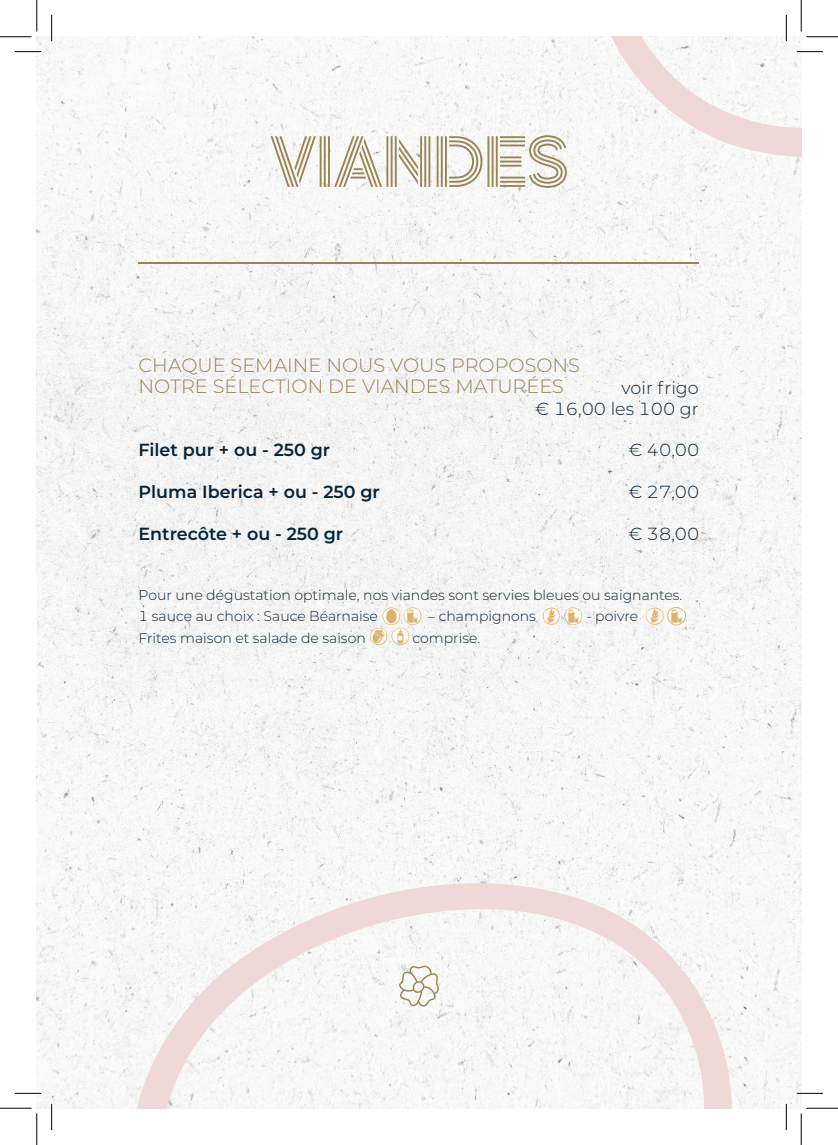
<style>
.page{position:relative;width:838px;height:1145px;background:#fff}
.page>*{position:absolute;margin:0;border:0;box-sizing:border-box;transform-origin:0 0}
.t1{font:63px "Zen Tokyo Zoo";color:#9a8451}
.t2{font:300 19.25px/21px "Montserrat";color:#9a8451}
.t3{font:600 17.5px "Montserrat";color:#04243e}
.t4{font:300 17.5px/21px "Montserrat";color:#04243e;text-align:right}
.t5{font:300 14px/21.7px "Montserrat";color:#04243e}
</style>
<div class="page">
<img style="left:37px;top:37px;width:764px;height:1071px">
<img style="left:141px;top:611px;width:524px;height:13px">
<img style="left:140px;top:633px;width:339px;height:13px">
<svg style="left:100px;top:858px;width:666px;height:250px;fill:#f6f7f6"></svg>
<svg style="left:398px;top:966px;width:41px;height:41px"></svg>
<hr style="left:138px;top:262px;width:561px;height:2px;background:#9a8451">
<img style="left:384px;top:607px;width:14px;height:4px">
<img style="left:382px;top:611px;width:18px;height:13px">
<img style="left:404px;top:611px;width:17px;height:13px">
<img style="left:544px;top:607px;width:14px;height:4px">
<svg style="left:542px;top:611px;width:2px;height:9px"></svg>
<img style="left:566px;top:607px;width:14px;height:4px">
<img style="left:564px;top:611px;width:18px;height:13px">
<img style="left:646px;top:607px;width:17px;height:4px">
<img style="left:646px;top:611px;width:17px;height:13px">
<img style="left:667px;top:605px;width:20px;height:22px">
<img style="left:665px;top:611px;width:22px;height:13px">
<img style="left:370px;top:633px;width:17px;height:13px">
<img style="left:391px;top:628px;width:18px;height:5px">
<img style="left:391px;top:633px;width:18px;height:13px">
<hr style="left:15px;top:51px;width:26px;height:2px;background:#fff">
<hr style="left:15px;top:1092px;width:26px;height:2px;background:#fff">
<hr style="left:796px;top:1092px;width:27px;height:2px;background:#fff">
<hr style="left:51px;top:15px;width:2px;height:26px;background:#fff">
<hr style="left:51px;top:1104px;width:2px;height:26px;background:#fff">
<hr style="left:785px;top:1104px;width:2px;height:26px;background:#fff">
<svg style="left:15px;top:51px;width:26px;height:1px"></svg>
<svg style="left:15px;top:1093px;width:26px;height:1px"></svg>
<svg style="left:796px;top:1093px;width:27px;height:1px"></svg>
<svg style="left:51px;top:15px;width:1px;height:26px"></svg>
<svg style="left:51px;top:1104px;width:1px;height:26px"></svg>
<svg style="left:560px;top:15px;width:263px;height:150px"></svg>
<svg style="left:786px;top:1104px;width:1px;height:26px"></svg>
<hr style="left:806px;top:36px;width:31px;height:2px;background:#fff">
<hr style="left:800px;top:0;width:2px;height:31px;background:#fff">
<hr style="left:0;top:36px;width:32px;height:1px;background:#000">
<hr style="left:806px;top:36px;width:31px;height:1px;background:#000">
<hr style="left:0;top:1108px;width:32px;height:1px;background:#000">
<hr style="left:806px;top:1108px;width:31px;height:1px;background:#000">
<hr style="left:36px;top:0;width:1px;height:31px;background:#000">
<hr style="left:36px;top:1113px;width:1px;height:32px;background:#000">
<hr style="left:800px;top:0;width:1px;height:31px;background:#000">
<hr style="left:800px;top:1113px;width:1px;height:32px;background:#000">
<h1 class="t1" style="left:269px;top:119px;width:301px">VIANDES</h1>
<h2 class="t2" style="left:138px;top:354px;width:443px">CHAQUE SEMAINE NOUS VOUS PROPOSONS<br>NOTRE SÉLECTION DE VIANDES MATURÉES</h2>
<p class="t4" style="left:535px;top:377px;width:165px">voir frigo<br>€ 16,00 les 100 gr</p>
<p class="t3" style="left:138px;top:437px;width:193px">Filet pur + ou - 250 gr</p>
<p class="t4" style="left:628px;top:439px;width:72px">€ 40,00</p>
<p class="t3" style="left:138px;top:479px;width:243px">Pluma Iberica + ou - 250 gr</p>
<p class="t4" style="left:628px;top:481px;width:72px">€ 27,00</p>
<p class="t3" style="left:138px;top:521px;width:206px">Entrecôte + ou - 250 gr</p>
<p class="t4" style="left:628px;top:523px;width:72px">€ 38,00</p>
<p class="t5" style="left:138px;top:583px;width:545px">Pour une dégustation optimale, nos viandes sont servies bleues ou saignantes.<br>1 sauce au choix : Sauce Béarnaise</p>
<p class="t5" style="left:428px;top:605px;width:109px">– champignons</p>
<p class="t5" style="left:586px;top:605px;width:53px">- poivre</p>
<p class="t5" style="left:685px;top:605px;width:4px">.</p>
<p class="t5" style="left:138px;top:627px;width:229px">Frites maison et salade de saison</p>
<p class="t5" style="left:412px;top:627px;width:69px">comprise.</p>
</div>
